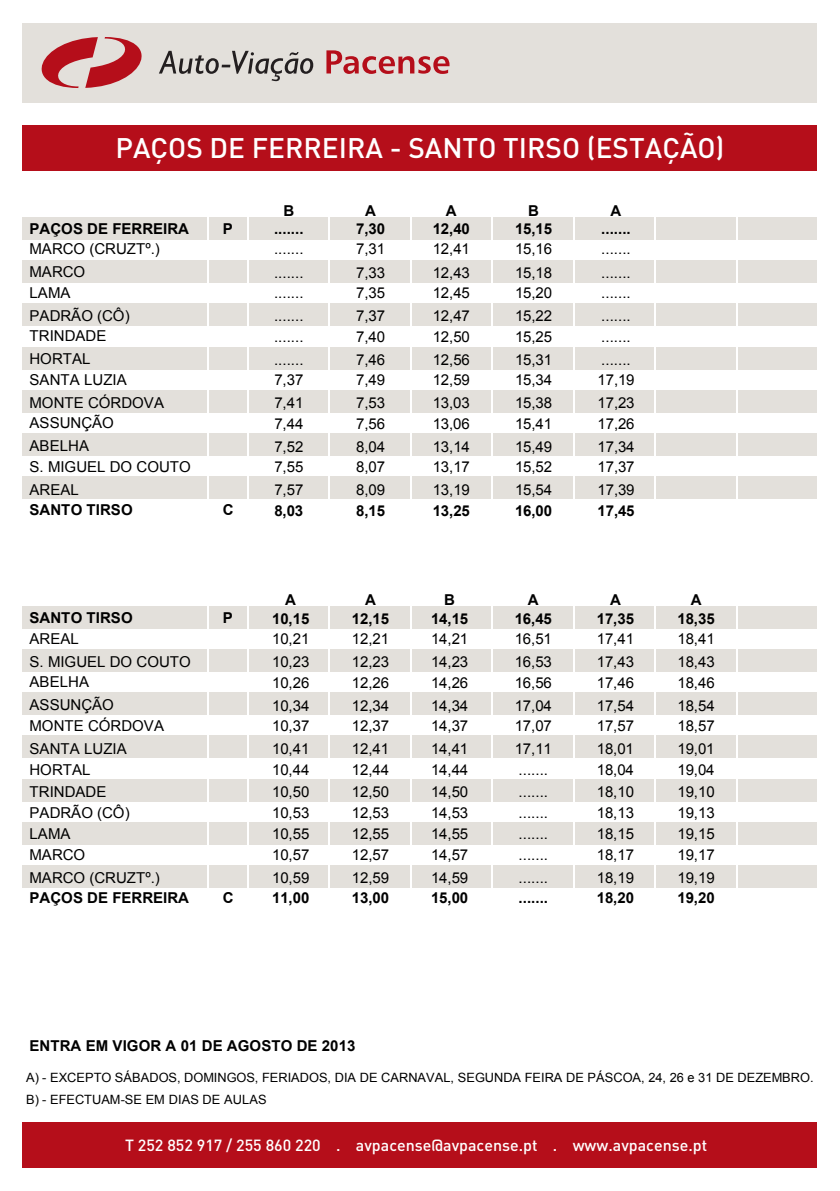
<style>
.page{position:relative;width:840px;height:1191px;background:#fff}
.page>*{position:absolute;margin:0;border:0;box-sizing:border-box;transform-origin:0 0}
.t1{font:500 28px "DIN";color:#fff}
.t2{font:500 16px "DIN";color:#fff}
.t3{font:15px/22.8px "Arial";letter-spacing:-.005em;color:#000}
.t4{font:700 15px/19px "Arial";letter-spacing:-.005em;color:#000;text-align:center}
.t5{font:12.8px/21.8px "Arial";color:#000}
</style>
<div class="page">
<div style="left:23px;top:217px;width:793px;height:23px;background:#e3e0db"></div>
<div style="left:23px;top:23px;width:793px;height:79px;background:#e3e0db"></div>
<div style="left:23px;top:1122px;width:793px;height:46px;background:#b50e1a"></div>
<div style="left:23px;top:125px;width:793px;height:46px;background:#b50e1a"></div>
<div style="left:23px;top:260px;width:793px;height:23px;background:#e3e0db"></div>
<div style="left:23px;top:303px;width:793px;height:23px;background:#e3e0db"></div>
<div style="left:23px;top:347px;width:793px;height:22px;background:#e3e0db"></div>
<div style="left:23px;top:390px;width:793px;height:23px;background:#e3e0db"></div>
<div style="left:23px;top:433px;width:793px;height:23px;background:#e3e0db"></div>
<div style="left:23px;top:476px;width:793px;height:23px;background:#e3e0db"></div>
<div style="left:23px;top:606px;width:793px;height:22px;background:#e3e0db"></div>
<div style="left:23px;top:649px;width:793px;height:23px;background:#e3e0db"></div>
<div style="left:23px;top:692px;width:793px;height:23px;background:#e3e0db"></div>
<div style="left:23px;top:735px;width:793px;height:23px;background:#e3e0db"></div>
<div style="left:23px;top:779px;width:793px;height:22px;background:#e3e0db"></div>
<div style="left:23px;top:822px;width:793px;height:23px;background:#e3e0db"></div>
<div style="left:23px;top:865px;width:793px;height:23px;background:#e3e0db"></div>
<hr style="left:207px;top:217px;width:1px;height:302px;background:#fff">
<hr style="left:247px;top:217px;width:1px;height:302px;background:#fff">
<hr style="left:328px;top:217px;width:2px;height:302px;background:#fff">
<hr style="left:410px;top:217px;width:1px;height:302px;background:#fff">
<hr style="left:491px;top:217px;width:1px;height:302px;background:#fff">
<hr style="left:572px;top:217px;width:2px;height:302px;background:#fff">
<hr style="left:654px;top:217px;width:1px;height:302px;background:#fff">
<hr style="left:735px;top:217px;width:2px;height:302px;background:#fff">
<hr style="left:207px;top:606px;width:1px;height:307px;background:#fff">
<hr style="left:247px;top:606px;width:1px;height:307px;background:#fff">
<hr style="left:328px;top:606px;width:2px;height:307px;background:#fff">
<hr style="left:410px;top:606px;width:1px;height:307px;background:#fff">
<hr style="left:491px;top:606px;width:1px;height:307px;background:#fff">
<hr style="left:572px;top:606px;width:2px;height:307px;background:#fff">
<hr style="left:654px;top:606px;width:1px;height:307px;background:#fff">
<hr style="left:735px;top:606px;width:2px;height:307px;background:#fff">
<svg style="left:326px;top:50px;width:123px;height:24px"></svg>
<svg style="left:22px;top:37px;width:291px;height:51px"></svg>
<h1 class="t1" style="left:115px;top:130px;width:610px">PAÇOS DE FERREIRA - SANTO TIRSO (ESTAÇÃO)</h1>
<p class="t4" style="left:29px;top:219px;width:161px">PAÇOS DE FERREIRA</p>
<p class="t4" style="left:223px;top:220px;width:12px">P</p>
<p class="t3" style="left:29px;top:237px;width:132px;line-height:23.4px">MARCO (CRUZTº.)<br>MARCO</p>
<p class="t3" style="left:29px;top:281px;width:102px">LAMA<br>PADRÃO (CÔ)</p>
<p class="t3" style="left:29px;top:325px;width:78px">TRINDADE<br>HORTAL</p>
<p class="t3" style="left:29px;top:368px;width:136px">SANTA LUZIA<br>MONTE CÓRDOVA</p>
<p class="t3" style="left:30px;top:412px;width:86px">ASSUNÇÃO<br>ABELHA</p>
<p class="t3" style="left:29px;top:455px;width:163px">S. MIGUEL DO COUTO<br>AREAL</p>
<p class="t4" style="left:29px;top:501px;width:105px">SANTO TIRSO</p>
<p class="t4" style="left:223px;top:501px;width:12px">C</p>
<p class="t4" style="left:29px;top:609px;width:105px">SANTO TIRSO</p>
<p class="t4" style="left:223px;top:609px;width:12px">P</p>
<p class="t3" style="left:29px;top:627px;width:163px">AREAL<br>S. MIGUEL DO COUTO</p>
<p class="t3" style="left:30px;top:671px;width:86px">ABELHA<br>ASSUNÇÃO</p>
<p class="t3" style="left:29px;top:714px;width:136px">MONTE CÓRDOVA<br>SANTA LUZIA</p>
<p class="t3" style="left:29px;top:758px;width:78px">HORTAL<br>TRINDADE</p>
<p class="t3" style="left:29px;top:802px;width:102px;line-height:20.8px">PADRÃO (CÔ)<br>LAMA<br>MARCO</p>
<p class="t3" style="left:29px;top:866px;width:132px">MARCO (CRUZTº.)</p>
<p class="t4" style="left:29px;top:888px;width:161px">PAÇOS DE FERREIRA</p>
<p class="t4" style="left:223px;top:888px;width:12px">C</p>
<p class="t4" style="left:274px;top:202px;width:31px;line-height:18.4px">B .......</p>
<p class="t3" style="left:274px;top:237px;width:31px;line-height:23.4px">....... .......</p>
<p class="t3" style="left:274px;top:282px;width:31px">....... .......</p>
<p class="t3" style="left:274px;top:325px;width:31px">....... .......</p>
<p class="t3" style="left:274px;top:369px;width:31px">7,37<br>7,41</p>
<p class="t3" style="left:274px;top:412px;width:31px">7,44<br>7,52</p>
<p class="t3" style="left:274px;top:456px;width:31px">7,55<br>7,57</p>
<p class="t4" style="left:274px;top:501px;width:30px">8,03</p>
<p class="t4" style="left:272px;top:590px;width:39px">A<br>10,15</p>
<p class="t3" style="left:272px;top:628px;width:39px">10,21<br>10,23</p>
<p class="t3" style="left:272px;top:671px;width:39px">10,26<br>10,34</p>
<p class="t3" style="left:272px;top:714px;width:39px">10,37<br>10,41</p>
<p class="t3" style="left:272px;top:758px;width:39px">10,44<br>10,50</p>
<p class="t3" style="left:272px;top:802px;width:39px;line-height:21.6px;text-align:justify">10,53<br>10,55<br>10,57<br>10,59</p>
<p class="t4" style="left:272px;top:889px;width:39px">11,00</p>
<p class="t4" style="left:356px;top:202px;width:31px;line-height:18.4px">A<br>7,30</p>
<p class="t3" style="left:356px;top:237px;width:31px;line-height:23.4px">7,31<br>7,33</p>
<p class="t3" style="left:356px;top:282px;width:31px">7,35<br>7,37</p>
<p class="t3" style="left:356px;top:325px;width:31px">7,40<br>7,46</p>
<p class="t3" style="left:356px;top:369px;width:31px">7,49<br>7,53</p>
<p class="t3" style="left:356px;top:412px;width:31px">7,56<br>8,04</p>
<p class="t3" style="left:356px;top:456px;width:31px">8,07<br>8,09</p>
<p class="t4" style="left:356px;top:501px;width:31px">8,15</p>
<p class="t4" style="left:352px;top:590px;width:39px">A<br>12,15</p>
<p class="t3" style="left:352px;top:628px;width:39px">12,21<br>12,23</p>
<p class="t3" style="left:352px;top:671px;width:39px">12,26<br>12,34</p>
<p class="t3" style="left:352px;top:714px;width:39px">12,37<br>12,41</p>
<p class="t3" style="left:352px;top:758px;width:39px">12,44<br>12,50</p>
<p class="t3" style="left:352px;top:802px;width:39px;line-height:21.6px;text-align:justify">12,53<br>12,55<br>12,57<br>12,59</p>
<p class="t4" style="left:352px;top:888px;width:39px">13,00</p>
<p class="t4" style="left:432px;top:202px;width:39px;line-height:18.4px">A<br>12,40</p>
<p class="t3" style="left:432px;top:237px;width:39px;line-height:23.4px">12,41<br>12,43</p>
<p class="t3" style="left:432px;top:282px;width:39px">12,45<br>12,47</p>
<p class="t3" style="left:432px;top:325px;width:39px">12,50<br>12,56</p>
<p class="t3" style="left:432px;top:369px;width:39px">12,59<br>13,03</p>
<p class="t3" style="left:432px;top:412px;width:39px">13,06<br>13,14</p>
<p class="t3" style="left:432px;top:456px;width:39px">13,17<br>13,19</p>
<p class="t4" style="left:432px;top:501px;width:39px">13,25</p>
<p class="t4" style="left:431px;top:590px;width:39px">B<br>14,15</p>
<p class="t3" style="left:431px;top:628px;width:39px">14,21<br>14,23</p>
<p class="t3" style="left:431px;top:671px;width:39px">14,26<br>14,34</p>
<p class="t3" style="left:431px;top:714px;width:39px">14,37<br>14,41</p>
<p class="t3" style="left:431px;top:758px;width:39px">14,44<br>14,50</p>
<p class="t3" style="left:431px;top:802px;width:39px;line-height:21.6px;text-align:justify">14,53<br>14,55<br>14,57<br>14,59</p>
<p class="t4" style="left:431px;top:888px;width:39px">15,00</p>
<p class="t4" style="left:514px;top:202px;width:39px;line-height:18.4px">B<br>15,15</p>
<p class="t3" style="left:514px;top:237px;width:39px;line-height:23.4px">15,16<br>15,18</p>
<p class="t3" style="left:514px;top:282px;width:39px">15,20<br>15,22</p>
<p class="t3" style="left:514px;top:325px;width:39px">15,25<br>15,31</p>
<p class="t3" style="left:514px;top:369px;width:39px">15,34<br>15,38</p>
<p class="t3" style="left:514px;top:412px;width:39px">15,41<br>15,49</p>
<p class="t3" style="left:514px;top:456px;width:39px">15,52<br>15,54</p>
<p class="t4" style="left:514px;top:501px;width:39px">16,00</p>
<p class="t4" style="left:514px;top:590px;width:39px">A<br>16,45</p>
<p class="t3" style="left:514px;top:628px;width:39px">16,51<br>16,53</p>
<p class="t3" style="left:514px;top:671px;width:39px">16,56<br>17,04</p>
<p class="t3" style="left:514px;top:714px;width:39px">17,07<br>17,11</p>
<p class="t3" style="left:518px;top:758px;width:31px">....... .......</p>
<p class="t3" style="left:518px;top:802px;width:31px;line-height:21.6px;text-align:justify">....... ....... ....... .......</p>
<p class="t4" style="left:518px;top:888px;width:31px">.......</p>
<p class="t4" style="left:601px;top:202px;width:31px;line-height:18.4px">A .......</p>
<p class="t3" style="left:601px;top:237px;width:31px;line-height:23.4px">....... .......</p>
<p class="t3" style="left:601px;top:282px;width:31px">....... .......</p>
<p class="t3" style="left:601px;top:325px;width:31px">....... .......</p>
<p class="t3" style="left:597px;top:369px;width:39px">17,19<br>17,23</p>
<p class="t3" style="left:597px;top:412px;width:39px">17,26<br>17,34</p>
<p class="t3" style="left:597px;top:456px;width:39px">17,37<br>17,39</p>
<p class="t4" style="left:597px;top:501px;width:39px">17,45</p>
<p class="t4" style="left:596px;top:590px;width:39px">A<br>17,35</p>
<p class="t3" style="left:596px;top:628px;width:39px">17,41<br>17,43</p>
<p class="t3" style="left:596px;top:671px;width:39px">17,46<br>17,54</p>
<p class="t3" style="left:596px;top:714px;width:39px">17,57<br>18,01</p>
<p class="t3" style="left:596px;top:758px;width:39px">18,04<br>18,10</p>
<p class="t3" style="left:596px;top:802px;width:39px;line-height:21.6px;text-align:justify">18,13<br>18,15<br>18,17<br>18,19</p>
<p class="t4" style="left:596px;top:888px;width:39px">18,20</p>
<p class="t4" style="left:677px;top:590px;width:39px">A<br>18,35</p>
<p class="t3" style="left:677px;top:628px;width:39px">18,41<br>18,43</p>
<p class="t3" style="left:677px;top:671px;width:39px">18,46<br>18,54</p>
<p class="t3" style="left:677px;top:714px;width:39px">18,57<br>19,01</p>
<p class="t3" style="left:677px;top:758px;width:39px">19,04<br>19,10</p>
<p class="t3" style="left:677px;top:802px;width:39px;line-height:21.6px;text-align:justify">19,13<br>19,15<br>19,17<br>19,19</p>
<p class="t4" style="left:677px;top:888px;width:39px">19,20</p>
<p class="t4" style="left:29px;top:1036px;width:327px">ENTRA EM VIGOR A 01 DE AGOSTO DE 2013</p>
<p class="t5" style="left:26px;top:1067px;width:788px">A) - EXCEPTO SÁBADOS, DOMINGOS, FERIADOS, DIA DE CARNAVAL, SEGUNDA FEIRA DE PÁSCOA, 24, 26 e 31 DE DEZEMBRO.<br>B) - EFECTUAM-SE EM DIAS DE AULAS</p>
<p class="t2" style="left:125px;top:1134px;width:583px">T 252 852 917 / 255 860 220 . avpacense@avpacense.pt . www.avpacense.pt</p>
</div>
